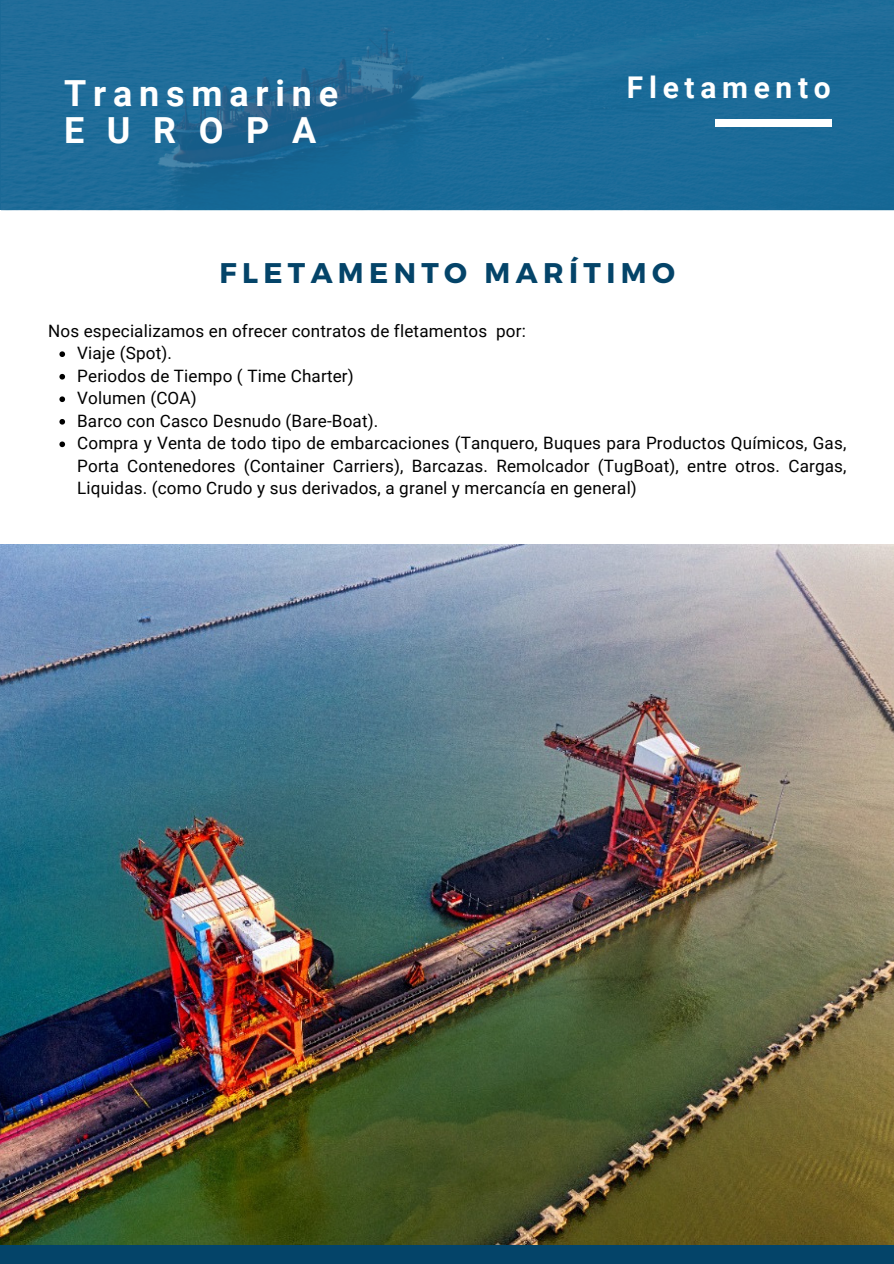
<style>
.page{position:relative;width:894px;height:1264px;background:#fff}
.page>*{position:absolute;margin:0;border:0;box-sizing:border-box;transform-origin:0 0}
.t1{font:700 36px "Roboto";letter-spacing:.19em;color:#fff}
.t2{font:700 30px "Roboto";letter-spacing:.19em;color:#fff}
.t3{font:700 28.35px "Montserrat";letter-spacing:.19em;color:#044469}
.t4{font:17.1px/22.5px "Roboto";letter-spacing:.01em;color:#000;text-align:justify}
</style>
<div class="page">
<img style="left:1px;top:0;width:892px;height:211px">
<div style="left:715px;top:119px;width:116px;height:7px;background:#fff"></div>
<div style="left:0;top:1238px;width:893px;height:25px;background:#044469"></div>
<img style="left:0;top:544px;width:893px;height:700px">
<svg style="left:59px;top:351px;width:6px;height:6px"></svg>
<svg style="left:59px;top:374px;width:6px;height:5px"></svg>
<svg style="left:59px;top:396px;width:6px;height:6px"></svg>
<svg style="left:59px;top:419px;width:6px;height:5px"></svg>
<svg style="left:59px;top:441px;width:6px;height:6px"></svg>
<p class="t1" style="left:64px;top:72px;width:276px">Transmarine</p>
<p class="t1" style="left:64px;top:109px;width:253px">EUROPA</p>
<p class="t2" style="left:626px;top:70px;width:205px">Fletamento</p>
<p class="t3" style="left:219px;top:254px;width:457px">FLETAMENTO MARÍTIMO</p>
<p class="t4" style="left:48px;top:319px;width:479px">Nos especializamos en ofrecer contratos de fletamentos por:</p>
<p class="t4" style="left:77px;top:342px;width:96px">Viaje (Spot).</p>
<p class="t4" style="left:77px;top:365px;width:278px">Periodos de Tiempo ( Time Charter)</p>
<p class="t4" style="left:77px;top:387px;width:121px">Volumen (COA)</p>
<p class="t4" style="left:77px;top:410px;width:302px">Barco con Casco Desnudo (Bare-Boat).</p>
<p class="t4" style="left:77px;top:432px;width:770px">Compra y Venta de todo tipo de embarcaciones (Tanquero, Buques para Productos Químicos, Gas, Porta Contenedores (Container Carriers), Barcazas. Remolcador (TugBoat), entre otros. Cargas, Liquidas. (como Crudo y sus derivados, a granel y mercancía en general)</p>
</div>
